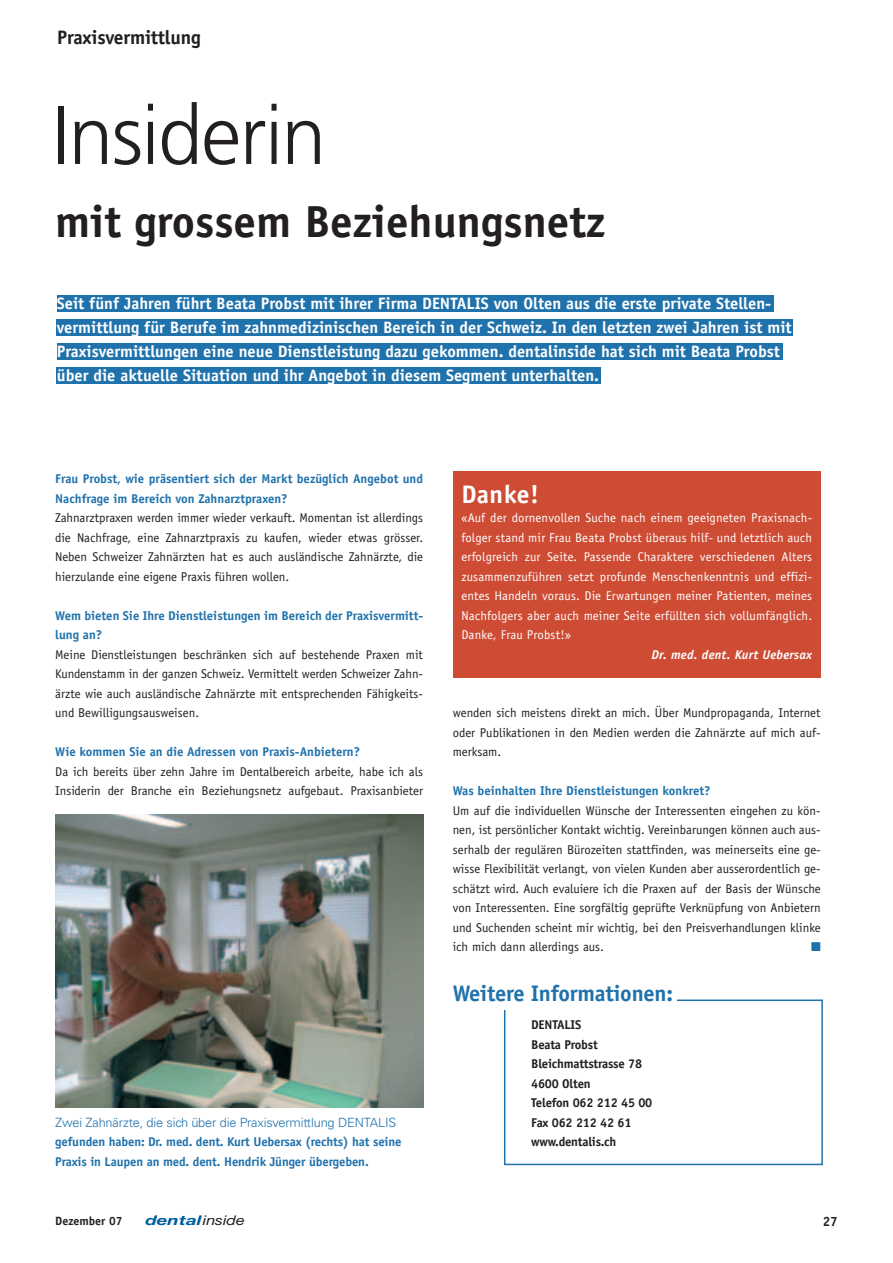
<style>
.page{position:relative;width:893px;height:1263px;background:#fff}
.page>*{position:absolute;margin:0;border:0;box-sizing:border-box;transform-origin:0 0}
.t1{font:300 82.5px "Frutiger";letter-spacing:-.015em;color:#231f20}
.t2{font:700 45px "Officina Sans";color:#231f20}
.t3{font:700 25.5px "Officina Sans";letter-spacing:.015em;color:#fff}
.t4{font:700 22.5px "Officina Sans";letter-spacing:-.01em;color:#2072ac}
.t5{font:700 19.5px "Officina Sans";letter-spacing:-.01em;color:#231f20}
.t6{font:700 16.5px/24px "Officina Sans";color:#fff}
.t7{font:700 13.5px "Officina Sans";color:#231f20}
.t8{font:italic 700 13.35px "Helvetica Neue";color:#005e9d;scale:1.4 1}
.t9{font:12.75px/19.5px "Officina Sans";color:#231f20;text-align:justify}
.t10{font:12.75px/19.5px "Officina Sans";letter-spacing:.015em;color:#fff;text-align:justify}
.t11{font:700 12.75px/19.5px "Officina Sans";color:#2072ac}
.t12{font:700 12.75px/19.5px "Officina Sans";letter-spacing:-.015em;color:#231f20}
.t13{font:300 12.75px "Univers";letter-spacing:-.01em;color:#2072ac}
.t14{font:italic 700 12.75px "Officina Sans";letter-spacing:.015em;color:#fff}
.t15{font:12.75px "Zapf Dingbats";color:#2072ac}
.t16{font:700 12px "Officina Sans";color:#231f20}
.s1{font-weight:400;color:#231f20}
</style>
<div class="page">
<img style="left:55px;top:814px;width:368px;height:293px">
<div style="left:57px;top:296px;width:717px;height:16px;background:#2072ac"></div>
<div style="left:57px;top:320px;width:736px;height:16px;background:#2072ac"></div>
<div style="left:57px;top:344px;width:725px;height:16px;background:#2072ac"></div>
<div style="left:57px;top:368px;width:544px;height:16px;background:#2072ac"></div>
<div style="left:504px;top:999px;width:319px;height:166px;border:2px solid #2072ac"></div>
<div style="left:453px;top:984px;width:223px;height:26px;background:#fff"></div>
<div style="left:453px;top:472px;width:368px;height:206px;background:#ce4c34"></div>
<h3 class="t5" style="left:57px;top:30px;width:145px">Praxisvermittlung</h3>
<h1 class="t1" style="left:52px;top:102px;width:275px">Insiderin</h1>
<h2 class="t2" style="left:55px;top:204px;width:551px">mit grossem Beziehungsnetz</h2>
<p class="t6" style="left:57px;top:292px;width:736px">Seit fünf Jahren führt Beata Probst mit ihrer Firma DENTALIS von Olten aus die erste private Stellen&shy;vermittlung für Berufe im zahnmedizinischen Bereich in der Schweiz. In den letzten zwei Jahren ist mit Praxisvermittlungen eine neue Dienstleistung dazu gekommen. dentalinside hat sich mit Beata Probst über die aktuelle Situation und ihr Angebot in diesem Segment unterhalten.</p>
<p class="t11" style="left:55px;top:470px;width:369px">Frau Probst, wie präsentiert sich der Markt bezüglich Angebot und<br>Nachfrage im Bereich von Zahnarztpraxen?</p>
<p class="t9" style="left:55px;top:509px;width:369px">Zahnarztpraxen werden immer wieder verkauft. Momentan ist allerdings die Nachfrage, eine Zahnarztpraxis zu kaufen, wieder etwas grösser.<br>Neben Schweizer Zahnärzten hat es auch ausländische Zahnärzte, die hierzulande eine eigene Praxis führen wollen.</p>
<p class="t11" style="left:55px;top:606px;width:369px">Wem bieten Sie Ihre Dienstleistungen im Bereich der Praxisvermitt&shy;lung an?</p>
<p class="t9" style="left:55px;top:645px;width:369px">Meine Dienstleistungen beschränken sich auf bestehende Praxen mit Kundenstamm in der ganzen Schweiz. Vermittelt werden Schweizer Zahn&shy;ärzte wie auch ausländische Zahnärzte mit entsprechenden Fähigkeits&shy;und Bewilligungsausweisen.</p>
<p class="t11" style="left:55px;top:743px;width:306px">Wie kommen Sie an die Adressen von Praxis-Anbietern?</p>
<p class="t9" style="left:55px;top:762px;width:369px">Da ich bereits über zehn Jahre im Dentalbereich arbeite, habe ich als<br>Insiderin der Branche ein Beziehungsnetz aufgebaut. Praxisanbieter</p>
<p class="t13" style="left:55px;top:1117px;width:342px">Zwei Zahnärzte, die sich über die Praxisvermittlung DENTALIS</p>
<p class="t11" style="left:55px;top:1133px;width:348px">gefunden haben: Dr. med. dent. Kurt Uebersax (rechts) hat seine<br>Praxis in Laupen an med. dent. Hendrik Jünger übergeben.</p>
<h3 class="t3" style="left:461px;top:484px;width:79px">Danke!</h3>
<p class="t10" style="left:461px;top:509px;width:352px">«Auf der dornenvollen Suche nach einem geeigneten Praxisnach&shy;folger stand mir Frau Beata Probst überaus hilf- und letztlich auch erfolgreich zur Seite. Passende Charaktere verschiedenen Alters zusammenzuführen setzt profunde Menschenkenntnis und effizi&shy;entes Handeln voraus. Die Erwartungen meiner Patienten, meines Nachfolgers aber auch meiner Seite erfüllten sich vollumfänglich.<br>Danke, Frau Probst!»</p>
<p class="t14" style="left:651px;top:649px;width:162px">Dr. med. dent. Kurt Uebersax</p>
<p class="t9" style="left:453px;top:704px;width:369px">wenden sich meistens direkt an mich. Über Mundpropaganda, Internet oder Publikationen in den Medien werden die Zahnärzte auf mich auf&shy;merksam.</p>
<p class="t11" style="left:453px;top:782px;width:259px">Was beinhalten Ihre Dienstleistungen konkret?</p>
<p class="t9" style="left:453px;top:801px;width:369px">Um auf die individuellen Wünsche der Interessenten eingehen zu kön&shy;nen, ist persönlicher Kontakt wichtig. Vereinbarungen können auch aus&shy;serhalb der regulären Bürozeiten stattfinden, was meinerseits eine ge&shy;wisse Flexibilität verlangt, von vielen Kunden aber ausserordentlich ge&shy;schätzt wird. Auch evaluiere ich die Praxen auf der Basis der Wünsche von Interessenten. Eine sorgfältig geprüfte Verknüpfung von Anbietern und Suchenden scheint mir wichtig, bei den Preisverhandlungen klinke ich mich dann allerdings aus.</p>
<p class="t15" style="left:811px;top:941px;width:11px">■</p>
<h3 class="t4" style="left:453px;top:984px;width:222px">Weitere Informationen:</h3>
<p class="t12" style="left:531px;top:1016px;width:123px">DENTALIS<br>Beata Probst<br>Bleichmattstrasse 78<br>4600 Olten<br>Telefon 062 212 45 00<br>Fax 062 212 42 61 www.dentalis.ch</p>
<p class="t16" style="left:55px;top:1216px;width:69px">Dezember 07</p>
<p class="t8" style="left:145px;top:1215px;width:72px">dental<span class="s1">inside</span></p>
<p class="t7" style="left:823px;top:1216px;width:17px">27</p>
</div>
